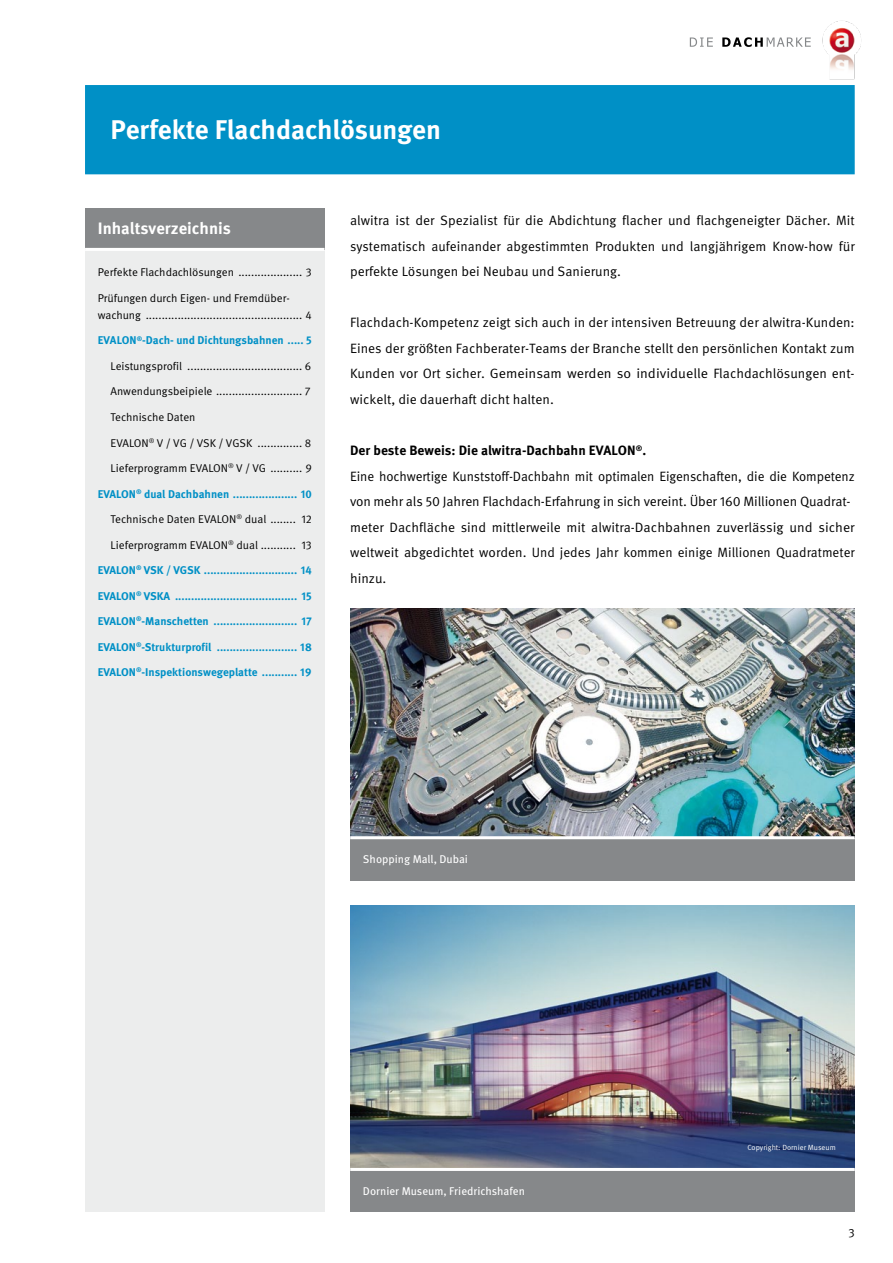
<style>
.page{position:relative;width:893px;height:1263px;background:#fff}
.page>*{position:absolute;margin:0;border:0;box-sizing:border-box;transform-origin:0 0}
.t1{font:700 27px "Meta Pro";letter-spacing:-.005em;color:#fff}
.t2{font:700 16.5px "Meta Pro";color:#fff}
.t3{font:13.5px/25.5px "Meta Pro";color:#000;text-align:justify}
.t4{font:12px "Meta Pro";color:#000}
.t5{font:11.25px/17px "Meta Pro";color:#000}
.t6{font:700 11.25px "Meta Pro";color:#0090c6}
.t7{font:11.25px "Meta Pro";color:#fff}
.t8{font:7.5px "Meta Pro";color:#fff}
.s1{font-weight:700}
</style>
<div class="page">
<img style="left:822px;top:20px;width:40px;height:60px">
<svg style="left:690px;top:38px;width:23px;height:9px"></svg>
<svg style="left:722px;top:37px;width:89px;height:10px"></svg>
<div style="left:85px;top:208px;width:239px;height:43px;background:#86888a"></div>
<div style="left:85px;top:251px;width:239px;height:961px;background:#eceded"></div>
<div style="left:85px;top:85px;width:770px;height:89px;background:#0090c6"></div>
<img style="left:350px;top:906px;width:505px;height:262px">
<div style="left:350px;top:1169px;width:505px;height:43px;background:#86888a"></div>
<hr style="left:350px;top:1168px;width:505px;height:3px;background:#fff">
<hr style="left:85px;top:248px;width:239px;height:3px;background:#fff">
<img style="left:350px;top:608px;width:505px;height:228px">
<div style="left:350px;top:838px;width:505px;height:42px;background:#86888a"></div>
<hr style="left:350px;top:836px;width:505px;height:3px;background:#fff">
<h1 class="t1" style="left:111px;top:113px;width:332px">Perfekte Flachdachlösungen</h1>
<p class="t2" style="left:98px;top:218px;width:135px">Inhaltsverzeichnis</p>
<p class="t5" style="left:98px;top:264px;width:216px">Perfekte Flachdachlösungen .................... 3</p>
<p class="t5" style="left:98px;top:290px;width:216px">Prüfungen durch Eigen- und Fremdüber&shy;wachung ................................................. 4</p>
<p class="t6" style="left:98px;top:333px;width:14px">Evalon</p>
<p class="t6" style="left:137px;top:333px;width:177px"><sup>®</sup>-Dach- und Dichtungsbahnen ..... 5</p>
<p class="t5" style="left:111px;top:358px;width:202px">Leistungsprofil .................................... 6</p>
<p class="t5" style="left:111px;top:383px;width:202px">Anwendungsbeipiele ........................... 7</p>
<p class="t5" style="left:111px;top:409px;width:86px">Technische Daten</p>
<p class="t5" style="left:111px;top:434px;width:202px">EVALON<sup>®</sup> V / VG / VSK / VGSK .............. 8</p>
<p class="t5" style="left:111px;top:460px;width:203px">Lieferprogramm EVALON<sup>®</sup> V / VG .......... 9</p>
<p class="t6" style="left:98px;top:486px;width:216px">EVALON<sup>®</sup> dual Dachbahnen .................... 10</p>
<p class="t5" style="left:111px;top:511px;width:203px">Technische Daten EVALON<sup>®</sup> dual ........ 12</p>
<p class="t5" style="left:111px;top:536px;width:203px">Lieferprogramm EVALON<sup>®</sup> dual ........... 13</p>
<p class="t6" style="left:98px;top:563px;width:216px">EVALON<sup>®</sup> VSK / VGSK ............................. 14</p>
<p class="t6" style="left:98px;top:589px;width:216px">EVALON<sup>®</sup> VSKA ...................................... 15</p>
<p class="t6" style="left:98px;top:614px;width:216px">EVALON<sup>®</sup>-Manschetten .......................... 17</p>
<p class="t6" style="left:98px;top:640px;width:216px">EVALON<sup>®</sup>-Strukturprofil ......................... 18</p>
<p class="t6" style="left:98px;top:665px;width:215px">EVALON<sup>®</sup>-Inspektionswegeplatte ........... 19</p>
<p class="t3" style="left:350px;top:208px;width:506px">alwitra ist der Spezialist für die Abdichtung flacher und flachgeneigter Dächer. Mit systematisch aufeinander abgestimmten Produkten und langjährigem Know-how für perfekte Lösungen bei Neubau und Sanierung.</p>
<p class="t3" style="left:350px;top:310px;width:506px">Flachdach-Kompetenz zeigt sich auch in der intensiven Betreuung der alwitra-Kunden:<br>Eines der größten Fachberater-Teams der Branche stellt den persönlichen Kontakt zum Kunden vor Ort sicher. Gemeinsam werden so individuelle Flachdachlösungen ent&shy;wickelt, die dauerhaft dicht halten.</p>
<p class="t3" style="left:350px;top:438px;width:506px;text-align:left"><span class="s1">Der beste Beweis: Die alwitra-Dachbahn EVALON</span><sup>®</sup><span class="s1">.<br></span>Eine hochwertige Kunststoff-Dachbahn mit optimalen Eigenschaften, die die Kompetenz von mehr als 50 Jahren Flachdach-Erfahrung in sich vereint. Über 160 Millionen Quadrat&shy;meter Dachfläche sind mittlerweile mit alwitra-Dachbahnen zuverlässig und sicher weltweit abgedichtet worden. Und jedes Jahr kommen einige Millionen Quadratmeter hinzu.</p>
<p class="t7" style="left:363px;top:852px;width:107px">Shopping Mall, Dubai</p>
<p class="t7" style="left:363px;top:1184px;width:163px">Dornier Museum, Friedrichshafen</p>
<p class="t8" style="left:747px;top:1142px;width:90px">Copyright: Dornier Museum</p>
<p class="t4" style="left:848px;top:1225px;width:8px">3</p>
</div>
